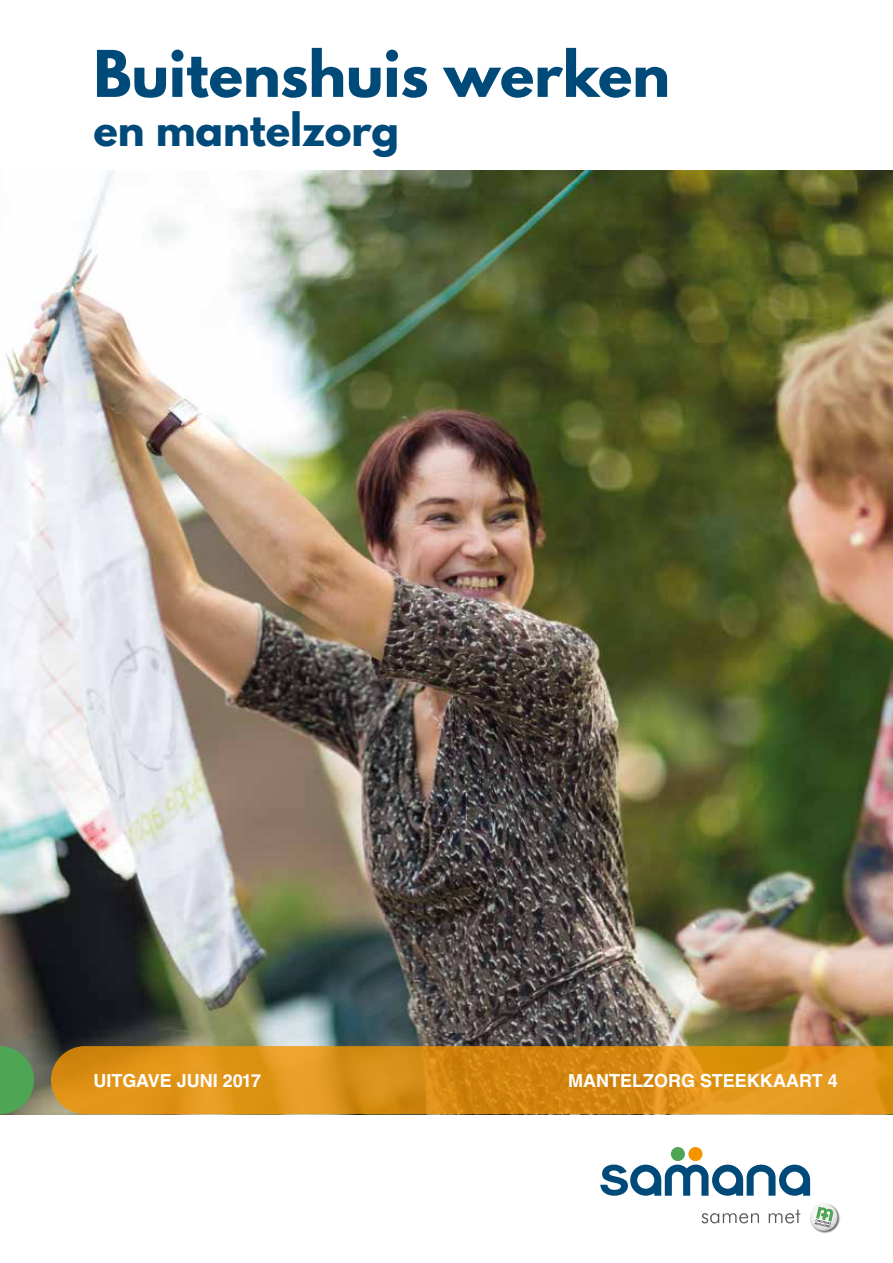
<style>
.page{position:relative;width:893px;height:1263px;background:#fff}
.page>*{position:absolute;margin:0;border:0;box-sizing:border-box;transform-origin:0 0}
.t1{font:700 57px "League Spartan";color:#004a7a}
.t2{font:700 40.5px "League Spartan";color:#004a7a}
.t3{font:700 18px "Helvetica LT Std";color:#fff}
</style>
<div class="page">
<svg style="left:701px;top:1213px;width:58px;height:10px"></svg>
<svg style="left:769px;top:1209px;width:31px;height:14px"></svg>
<img style="left:815px;top:1203px;width:25px;height:30px">
<svg style="left:810px;top:1203px;width:27px;height:28px"></svg>
<svg style="left:810px;top:1204px;width:27px;height:25px"></svg>
<svg style="left:600px;top:1164px;width:210px;height:32px"></svg>
<div style="left:671px;top:1147px;width:14px;height:14px;background:#4ea553;border-radius:50%"></div>
<div style="left:688px;top:1147px;width:14px;height:14px;background:#f39400;border-radius:50%"></div>
<img style="left:0;top:170px;width:893px;height:944px">
<svg style="left:51px;top:1046px;width:842px;height:68px;background:#da8f17"></svg>
<svg style="left:0;top:1046px;width:34px;height:68px;background:#579b57"></svg>
<h1 class="t1" style="left:94px;top:29px;width:578px">Buitenshuis werken</h1>
<h2 class="t2" style="left:94px;top:98px;width:307px">en mantelzorg</h2>
<p class="t3" style="left:94px;top:1069px;width:169px">UITGAVE JUNI 2017</p>
<p class="t3" style="left:568px;top:1069px;width:271px">MANTELZORG STEEKKAART 4</p>
</div>
